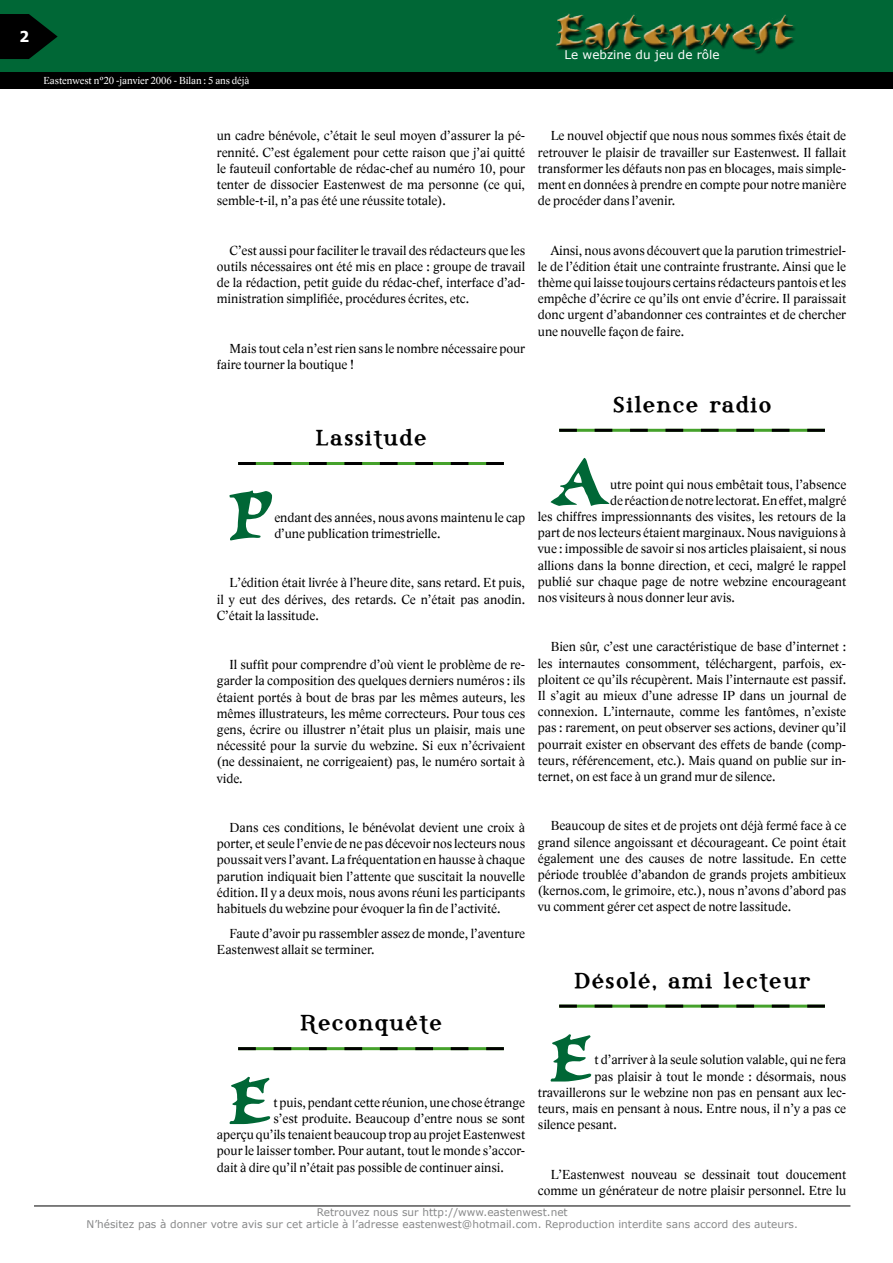
<style>
.page{position:relative;width:893px;height:1263px;background:#fff}
.page>*{position:absolute;margin:0;border:0;box-sizing:border-box;transform-origin:0 0}
.t1{font:76.35px "Elbjorg Script";color:#006736}
.t2{font:21px "Phosphorus Triselenide";color:#000}
.t3{font:13.5px/16.2px "Lido STFCE";color:#000;text-align:justify}
.t4{font:12px "Verdana";color:#fff}
.t5{font:10.5px/12.6px "Verdana";color:#878889;text-align:center}
.t6{font:10.5px "Lido STFCE";color:#fff}
</style>
<div class="page">
<div style="left:0;top:0;width:893px;height:72px;background:#006736"></div>
<img style="left:556px;top:13px;width:239px;height:41px">
<div style="left:1px;top:72px;width:892px;height:17px;background:#000"></div>
<hr style="left:34px;top:1205px;width:816px;height:1px;background:#000">
<svg style="left:238px;top:462px;width:266px;height:3px"></svg>
<svg style="left:238px;top:1047px;width:266px;height:3px"></svg>
<svg style="left:559px;top:429px;width:266px;height:3px"></svg>
<svg style="left:559px;top:1005px;width:266px;height:3px"></svg>
<svg style="left:0;top:14px;width:58px;height:45px"></svg>
<p class="t6" style="left:43px;top:74px;width:208px">Eastenwest n°20 -janvier 2006 - Bilan : 5 ans déjà</p>
<p class="t4" style="left:564px;top:47px;width:157px">Le webzine du jeu de rôle</p>
<p class="t3" style="left:217px;top:128px;width:310px">un cadre bénévole, c’était le seul moyen d’assurer la pé&shy;rennité. C’est également pour cette raison que j’ai quitté le fauteuil confortable de rédac-chef au numéro 10, pour tenter de dissocier Eastenwest de ma personne (ce qui, semble-t-il, n’a pas été une réussite totale).</p>
<p class="t3" style="left:217px;top:242px;width:310px;text-indent:13px">C’est aussi pour faciliter le travail des rédacteurs que les outils nécessaires ont été mis en place : groupe de travail de la rédaction, petit guide du rédac-chef, interface d’ad&shy;ministration simplifiée, procédures écrites, etc.</p>
<p class="t3" style="left:217px;top:340px;width:310px;text-indent:13px">Mais tout cela n’est rien sans le nombre nécessaire pour faire tourner la boutique !</p>
<h2 class="t2" style="left:314px;top:426px;width:114px">Lassitude</h2>
<h1 class="t1" style="left:230px;top:474px;width:46px">P</h1>
<p class="t3" style="left:274px;top:509px;width:252px">endant des années, nous avons maintenu le cap d’une publication trimestrielle.</p>
<p class="t3" style="left:217px;top:575px;width:310px;text-indent:13px">L’édition était livrée à l’heure dite, sans retard. Et puis, il y eut des dérives, des retards. Ce n’était pas anodin.<br>C’était la lassitude.</p>
<p class="t3" style="left:217px;top:657px;width:310px;text-indent:13px">Il suffit pour comprendre d’où vient le problème de re&shy;garder la composition des quelques derniers numéros : ils étaient portés à bout de bras par les mêmes auteurs, les mêmes illustrateurs, les même correcteurs. Pour tous ces gens, écrire ou illustrer n’était plus un plaisir, mais une nécessité pour la survie du webzine. Si eux n’écrivaient (ne dessinaient, ne corrigeaient) pas, le numéro sortait à vide.</p>
<p class="t3" style="left:217px;top:819px;width:310px;text-indent:13px">Dans ces conditions, le bénévolat devient une croix à porter, et seule l’envie de ne pas décevoir nos lecteurs nous poussait vers l’avant. La fréquentation en hausse à chaque parution indiquait bien l’attente que suscitait la nouvelle édition. Il y a deux mois, nous avons réuni les participants habituels du webzine pour évoquer la fin de l’activité.</p>
<p class="t3" style="left:217px;top:925px;width:310px;text-indent:13px">Faute d’avoir pu rassembler assez de monde, l’aventure<br>Eastenwest allait se terminer.</p>
<h2 class="t2" style="left:299px;top:1011px;width:145px">Reconquête</h2>
<h1 class="t1" style="left:230px;top:1060px;width:45px">E</h1>
<p class="t3" style="left:273px;top:1094px;width:253px">t puis, pendant cette réunion, une chose étrange</p>
<p class="t3" style="left:273px;top:1110px;width:253px">s’est produite. Beaucoup d’entre nous se sont</p>
<p class="t3" style="left:217px;top:1127px;width:310px">aperçu qu’ils tenaient beaucoup trop au projet Eastenwest</p>
<p class="t3" style="left:217px;top:1143px;width:310px">pour le laisser tomber. Pour autant, tout le monde s’accor-</p>
<p class="t3" style="left:217px;top:1159px;width:288px">dait à dire qu’il n’était pas possible de continuer ainsi.</p>
<p class="t3" style="left:538px;top:128px;width:310px;text-indent:13px">Le nouvel objectif que nous nous sommes fixés était de retrouver le plaisir de travailler sur Eastenwest. Il fallait transformer les défauts non pas en blocages, mais simple&shy;ment en données à prendre en compte pour notre manière de procéder dans l’avenir.</p>
<p class="t3" style="left:538px;top:242px;width:310px;text-indent:13px">Ainsi, nous avons découvert que la parution trimestriel&shy;le de l’édition était une contrainte frustrante. Ainsi que le thème qui laisse toujours certains rédacteurs pantois et les empêche d’écrire ce qu’ils ont envie d’écrire. Il paraissait donc urgent d’abandonner ces contraintes et de chercher une nouvelle façon de faire.</p>
<h2 class="t2" style="left:612px;top:393px;width:161px">Silence radio</h2>
<h1 class="t1" style="left:551px;top:441px;width:61px">A</h1>
<p class="t3" style="left:610px;top:476px;width:238px">utre point qui nous embêtait tous, l’absence</p>
<p class="t3" style="left:610px;top:492px;width:238px">de réaction de notre lectorat. En effet, malgré</p>
<p class="t3" style="left:538px;top:508px;width:310px">les chiffres impressionnants des visites, les retours de la</p>
<p class="t3" style="left:538px;top:525px;width:310px">part de nos lecteurs étaient marginaux. Nous naviguions à</p>
<p class="t3" style="left:538px;top:541px;width:310px">vue : impossible de savoir si nos articles plaisaient, si nous</p>
<p class="t3" style="left:538px;top:557px;width:310px">allions dans la bonne direction, et ceci, malgré le rappel</p>
<p class="t3" style="left:538px;top:573px;width:310px">publié sur chaque page de notre webzine encourageant</p>
<p class="t3" style="left:538px;top:589px;width:199px">nos visiteurs à nous donner leur avis.</p>
<p class="t3" style="left:538px;top:639px;width:310px;text-indent:13px">Bien sûr, c’est une caractéristique de base d’internet : les internautes consomment, téléchargent, parfois, ex&shy;ploitent ce qu’ils récupèrent. Mais l’internaute est passif.<br>Il s’agit au mieux d’une adresse IP dans un journal de connexion. L’internaute, comme les fantômes, n’existe pas : rarement, on peut observer ses actions, deviner qu’il pourrait exister en observant des effets de bande (comp&shy;teurs, référencement, etc.). Mais quand on publie sur in&shy;ternet, on est face à un grand mur de silence.</p>
<p class="t3" style="left:538px;top:818px;width:310px;text-indent:13px">Beaucoup de sites et de projets ont déjà fermé face à ce grand silence angoissant et décourageant. Ce point était également une des causes de notre lassitude. En cette période troublée d’abandon de grands projets ambitieux (kernos.com, le grimoire, etc.), nous n’avons d’abord pas vu comment gérer cet aspect de notre lassitude.</p>
<h2 class="t2" style="left:573px;top:968px;width:239px">Désolé, ami lecteur</h2>
<h1 class="t1" style="left:551px;top:1017px;width:45px">E</h1>
<p class="t3" style="left:594px;top:1052px;width:253px">t d’arriver à la seule solution valable, qui ne fera</p>
<p class="t3" style="left:594px;top:1068px;width:253px">pas plaisir à tout le monde : désormais, nous</p>
<p class="t3" style="left:538px;top:1084px;width:310px">travaillerons sur le webzine non pas en pensant aux lec-</p>
<p class="t3" style="left:538px;top:1100px;width:310px">teurs, mais en pensant à nous. Entre nous, il n’y a pas ce</p>
<p class="t3" style="left:538px;top:1117px;width:80px">silence pesant.</p>
<p class="t3" style="left:538px;top:1166px;width:310px;text-align:right">L’Eastenwest nouveau se dessinait tout doucement comme un générateur de notre plaisir personnel. Etre lu</p>
<p class="t5" style="left:87px;top:1205px;width:713px">Retrouvez nous sur http://www.eastenwest.net<br>N’hésitez pas à donner votre avis sur cet article à l’adresse eastenwest@hotmail.com. Reproduction interdite sans accord des auteurs.</p>
</div>
